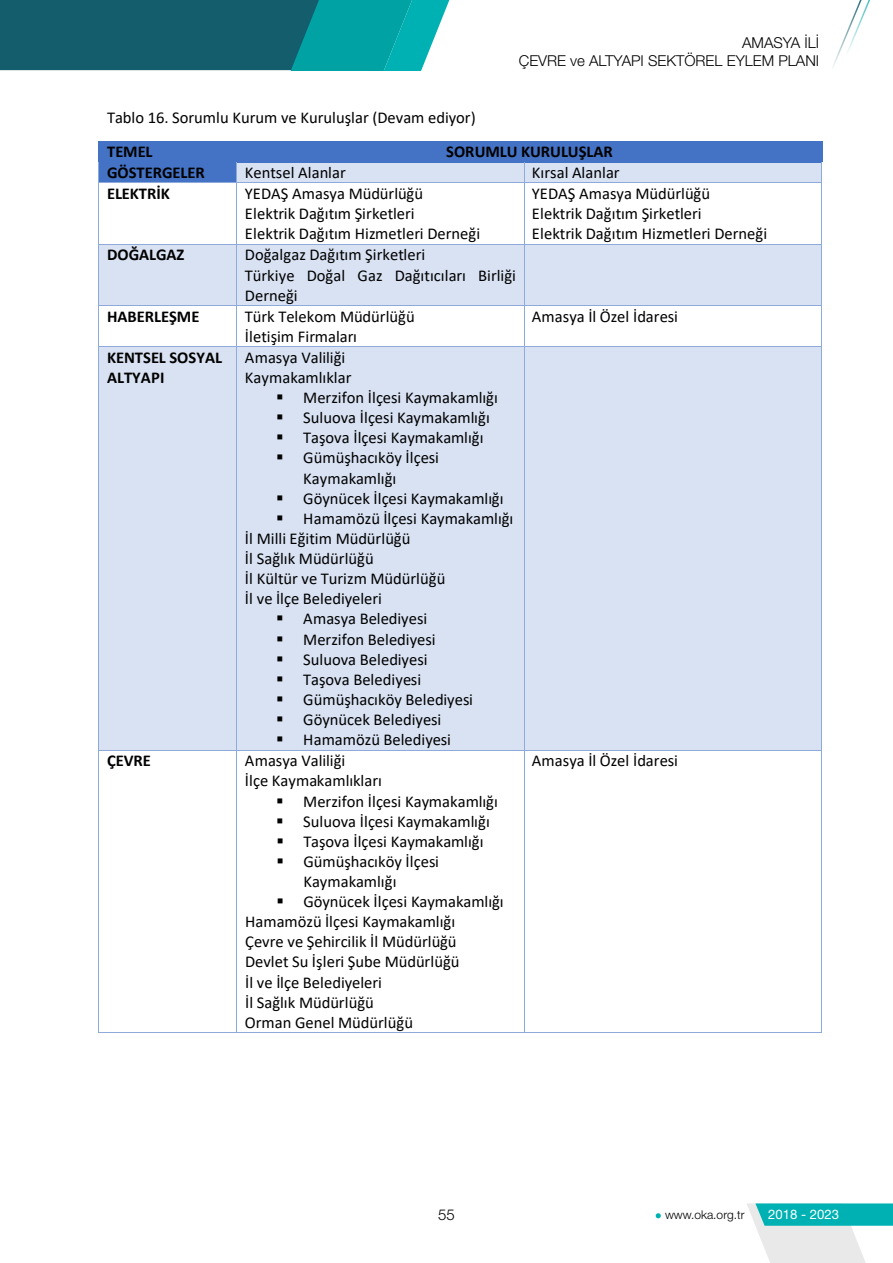
<style>
.page{position:relative;width:893px;height:1263px;background:#fff}
.page>*{position:absolute;margin:0;border:0;box-sizing:border-box;transform-origin:0 0}
.t1{font:16.5px/20.1px "Calibri";color:#000}
.t2{font:700 16.5px/20.1px "Calibri";color:#000}
.t3{font:300 15px/18px "Helvetica Neue LT Pro";color:#000;text-align:right}
.t4{font:13.2px "Helvetica Neue LT Pro";color:#fff}
.t5{font:300 12px "Helvetica Neue LT Pro";color:#000}
</style>
<div class="page">
<svg style="left:747px;top:1203px;width:146px;height:60px"></svg>
<svg style="left:0;top:0;width:450px;height:70px;background:#157782"></svg>
<svg style="left:833px;top:0;width:37px;height:67px"></svg>
<svg style="left:656px;top:1213px;width:5px;height:5px"></svg>
<div style="left:100px;top:142px;width:137px;height:41px;background:#4472c4"></div>
<div style="left:237px;top:142px;width:585px;height:20px;background:#4472c4"></div>
<hr style="left:99px;top:141px;width:137px;height:1px;background:#4472c4">
<hr style="left:237px;top:141px;width:585px;height:1px;background:#4472c4">
<div style="left:237px;top:162px;width:287px;height:21px;background:#d9e2f3"></div>
<div style="left:524px;top:162px;width:297px;height:21px;background:#d9e2f3"></div>
<hr style="left:237px;top:162px;width:287px;height:1px;background:#4472c4">
<hr style="left:524px;top:162px;width:297px;height:1px;background:#4472c4">
<svg style="left:98px;top:141px;width:1px;height:42px"></svg>
<hr style="left:99px;top:183px;width:137px;height:1px;background:#8eaadb">
<svg style="left:236px;top:162px;width:1px;height:21px"></svg>
<hr style="left:237px;top:183px;width:287px;height:1px;background:#8eaadb">
<svg style="left:524px;top:162px;width:1px;height:21px"></svg>
<hr style="left:524px;top:183px;width:297px;height:1px;background:#8eaadb">
<svg style="left:821px;top:141px;width:2px;height:42px"></svg>
<hr style="left:98px;top:183px;width:1px;height:61px;background:#8eaadb">
<hr style="left:236px;top:183px;width:1px;height:61px;background:#8eaadb">
<hr style="left:524px;top:183px;width:1px;height:61px;background:#8eaadb">
<hr style="left:821px;top:183px;width:1px;height:61px;background:#8eaadb">
<div style="left:100px;top:245px;width:137px;height:60px;background:#d9e2f3"></div>
<div style="left:237px;top:245px;width:287px;height:60px;background:#d9e2f3"></div>
<div style="left:524px;top:245px;width:297px;height:60px;background:#d9e2f3"></div>
<hr style="left:99px;top:244px;width:137px;height:1px;background:#8eaadb">
<hr style="left:237px;top:244px;width:287px;height:1px;background:#8eaadb">
<hr style="left:524px;top:244px;width:297px;height:1px;background:#8eaadb">
<hr style="left:98px;top:245px;width:1px;height:60px;background:#8eaadb">
<hr style="left:236px;top:245px;width:1px;height:60px;background:#8eaadb">
<hr style="left:524px;top:245px;width:1px;height:60px;background:#8eaadb">
<hr style="left:821px;top:245px;width:1px;height:60px;background:#8eaadb">
<hr style="left:99px;top:305px;width:137px;height:1px;background:#8eaadb">
<hr style="left:237px;top:305px;width:287px;height:1px;background:#8eaadb">
<hr style="left:524px;top:305px;width:297px;height:1px;background:#8eaadb">
<hr style="left:98px;top:306px;width:1px;height:40px;background:#8eaadb">
<hr style="left:236px;top:306px;width:1px;height:40px;background:#8eaadb">
<hr style="left:524px;top:306px;width:1px;height:40px;background:#8eaadb">
<hr style="left:821px;top:306px;width:1px;height:40px;background:#8eaadb">
<div style="left:100px;top:347px;width:137px;height:403px;background:#d9e2f3"></div>
<div style="left:237px;top:347px;width:287px;height:403px;background:#d9e2f3"></div>
<div style="left:524px;top:347px;width:297px;height:403px;background:#d9e2f3"></div>
<hr style="left:99px;top:346px;width:137px;height:1px;background:#8eaadb">
<hr style="left:237px;top:346px;width:287px;height:1px;background:#8eaadb">
<hr style="left:524px;top:346px;width:297px;height:1px;background:#8eaadb">
<hr style="left:98px;top:347px;width:1px;height:403px;background:#8eaadb">
<hr style="left:236px;top:347px;width:1px;height:403px;background:#8eaadb">
<hr style="left:524px;top:347px;width:1px;height:403px;background:#8eaadb">
<hr style="left:821px;top:347px;width:1px;height:403px;background:#8eaadb">
<hr style="left:99px;top:750px;width:137px;height:1px;background:#8eaadb">
<hr style="left:237px;top:750px;width:287px;height:1px;background:#8eaadb">
<hr style="left:524px;top:750px;width:297px;height:1px;background:#8eaadb">
<hr style="left:98px;top:750px;width:1px;height:282px;background:#8eaadb">
<hr style="left:99px;top:1032px;width:137px;height:1px;background:#8eaadb">
<hr style="left:236px;top:750px;width:1px;height:282px;background:#8eaadb">
<hr style="left:237px;top:1032px;width:287px;height:1px;background:#8eaadb">
<hr style="left:524px;top:750px;width:1px;height:282px;background:#8eaadb">
<hr style="left:524px;top:1032px;width:297px;height:1px;background:#8eaadb">
<hr style="left:821px;top:750px;width:1px;height:282px;background:#8eaadb">
<p class="t3" style="left:519px;top:34px;width:302px">AMASYA İLİ<br>ÇEVRE ve ALTYAPI SEKTÖREL EYLEM PLANI</p>
<p class="t1" style="left:107px;top:107px;width:370px">Tablo 16. Sorumlu Kurum ve Kuruluşlar (Devam ediyor)</p>
<p class="t2" style="left:107px;top:142px;width:99px">TEMEL<br>GÖSTERGELER</p>
<p class="t2" style="left:446px;top:142px;width:168px">SORUMLU KURULUŞLAR</p>
<p class="t1" style="left:245px;top:162px;width:102px">Kentsel Alanlar</p>
<p class="t1" style="left:532px;top:162px;width:89px">Kırsal Alanlar</p>
<p class="t2" style="left:107px;top:183px;width:64px">ELEKTRİK</p>
<p class="t1" style="left:245px;top:183px;width:237px">YEDAŞ Amasya Müdürlüğü<br>Elektrik Dağıtım Şirketleri<br>Elektrik Dağıtım Hizmetleri Derneği</p>
<p class="t1" style="left:532px;top:183px;width:237px">YEDAŞ Amasya Müdürlüğü<br>Elektrik Dağıtım Şirketleri<br>Elektrik Dağıtım Hizmetleri Derneği</p>
<p class="t2" style="left:107px;top:245px;width:79px">DOĞALGAZ</p>
<p class="t1" style="left:245px;top:244px;width:272px">Doğalgaz Dağıtım Şirketleri<br>Türkiye Doğal Gaz Dağıtıcıları Birliği<br>Derneği</p>
<p class="t2" style="left:107px;top:306px;width:94px">HABERLEŞME</p>
<p class="t1" style="left:245px;top:306px;width:171px">Türk Telekom Müdürlüğü<br>İletişim Firmaları</p>
<p class="t1" style="left:532px;top:306px;width:147px">Amasya İl Özel İdaresi</p>
<p class="t2" style="left:107px;top:347px;width:117px">KENTSEL SOSYAL<br>ALTYAPI</p>
<p class="t1" style="left:245px;top:347px;width:108px">Amasya Valiliği<br>Kaymakamlıklar</p>
<p class="t1" style="left:276px;top:387px;width:223px">▪ Merzifon İlçesi Kaymakamlığı</p>
<p class="t1" style="left:276px;top:407px;width:215px">▪ Suluova İlçesi Kaymakamlığı</p>
<p class="t1" style="left:276px;top:427px;width:209px">▪ Taşova İlçesi Kaymakamlığı</p>
<p class="t1" style="left:303px;top:447px;width:137px;text-indent:-27px">▪ Gümüşhacıköy İlçesi<br>Kaymakamlığı</p>
<p class="t1" style="left:276px;top:488px;width:229px">▪ Göynücek İlçesi Kaymakamlığı</p>
<p class="t1" style="left:245px;top:508px;width:270px;text-indent:31px">▪ Hamamözü İlçesi Kaymakamlığı<br>İl Milli Eğitim Müdürlüğü<br>İl Sağlık Müdürlüğü<br>İl Kültür ve Turizm Müdürlüğü<br>İl ve İlçe Belediyeleri</p>
<p class="t1" style="left:276px;top:608px;width:152px">▪ Amasya Belediyesi</p>
<p class="t1" style="left:276px;top:629px;width:161px">▪ Merzifon Belediyesi</p>
<p class="t1" style="left:276px;top:649px;width:153px">▪ Suluova Belediyesi</p>
<p class="t1" style="left:276px;top:669px;width:146px">▪ Taşova Belediyesi</p>
<p class="t1" style="left:276px;top:689px;width:198px">▪ Gümüşhacıköy Belediyesi</p>
<p class="t1" style="left:276px;top:709px;width:167px">▪ Göynücek Belediyesi</p>
<p class="t1" style="left:276px;top:729px;width:176px">▪ Hamamözü Belediyesi</p>
<p class="t2" style="left:107px;top:750px;width:45px">ÇEVRE</p>
<p class="t1" style="left:245px;top:750px;width:138px">Amasya Valiliği<br>İlçe Kaymakamlıkları</p>
<p class="t1" style="left:276px;top:790px;width:223px">▪ Merzifon İlçesi Kaymakamlığı</p>
<p class="t1" style="left:276px;top:811px;width:215px">▪ Suluova İlçesi Kaymakamlığı</p>
<p class="t1" style="left:276px;top:831px;width:209px">▪ Taşova İlçesi Kaymakamlığı</p>
<p class="t1" style="left:303px;top:851px;width:137px;text-indent:-27px">▪ Gümüşhacıköy İlçesi<br>Kaymakamlığı</p>
<p class="t1" style="left:245px;top:891px;width:260px;text-indent:31px">▪ Göynücek İlçesi Kaymakamlığı<br>Hamamözü İlçesi Kaymakamlığı<br>Çevre ve Şehircilik İl Müdürlüğü<br>Devlet Su İşleri Şube Müdürlüğü<br>İl ve İlçe Belediyeleri<br>İl Sağlık Müdürlüğü<br>Orman Genel Müdürlüğü</p>
<p class="t1" style="left:532px;top:750px;width:147px">Amasya İl Özel İdaresi</p>
<p class="t3" style="left:438px;top:1205px;width:18px">55</p>
<p class="t5" style="left:665px;top:1207px;width:81px">www.oka.org.tr</p>
<p class="t4" style="left:768px;top:1207px;width:72px">2018 - 2023</p>
</div>
